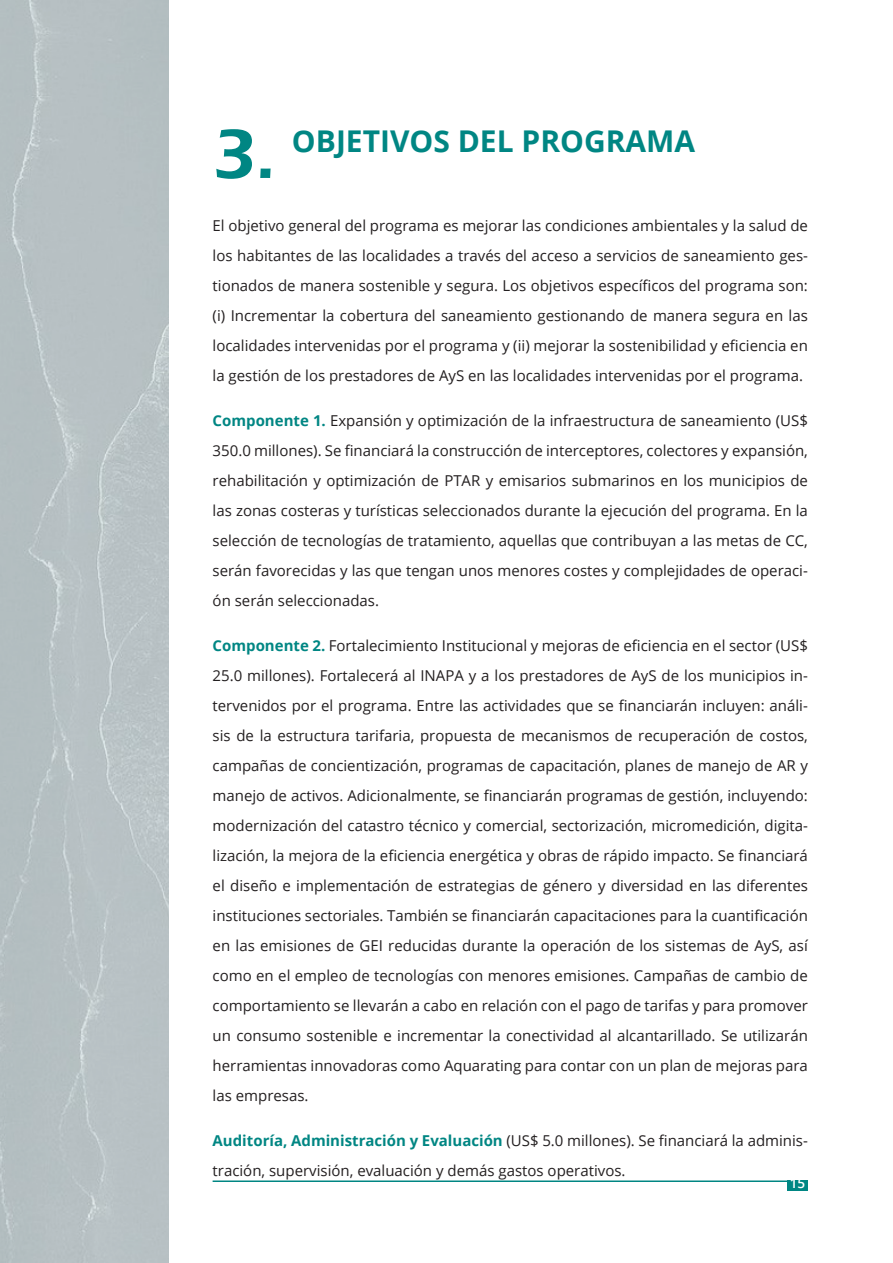
<style>
.page{position:relative;width:893px;height:1263px;background:#fff}
.page>*{position:absolute;margin:0;border:0;box-sizing:border-box;transform-origin:0 0}
.NUMERO_CAPITULO{font:600 72px "Eras ITC";color:#008683}
.TEXTO_CAPITULOS{font:700 30px "Open Sans";color:#008683}
.TEXTO_CORRIDO{font:15px/30px "Open Sans";color:#231f20;text-align:justify}
.t1{font:600 13.5px "Open Sans";color:#fff}
.s1{font-weight:700;color:#008683}
</style>
<div class="page">
<div style="left:787px;top:1180px;width:21px;height:11px;background:#008683"></div>
<hr style="left:213px;top:1180px;width:574px;height:2px;background:#008683">
<div style="left:0;top:0;width:169px;height:1263px;background:#b7c0c3"></div>
<p class="NUMERO_CAPITULO" style="left:213px;top:113px;width:64px">3.</p>
<p class="TEXTO_CAPITULOS" style="left:292px;top:120px;width:405px">OBJETIVOS DEL PROGRAMA</p>
<p class="TEXTO_CORRIDO" style="left:213px;top:210px;width:597px">El objetivo general del programa es mejorar las condiciones ambientales y la salud de los habitantes de las localidades a través del acceso a servicios de saneamiento ges&shy;tionados de manera sostenible y segura. Los objetivos específicos del programa son: (i) Incrementar la cobertura del saneamiento gestionando de manera segura en las localidades intervenidas por el programa y (ii) mejorar la sostenibilidad y eficiencia en la gestión de los prestadores de AyS en las localidades intervenidas por el programa.</p>
<p class="TEXTO_CORRIDO" style="left:213px;top:405px;width:597px"><span class="s1">Componente 1.</span> Expansión y optimización de la infraestructura de saneamiento (US$ 350.0 millones). Se financiará la construcción de interceptores, colectores y expansión, rehabilitación y optimización de PTAR y emisarios submarinos en los municipios de las zonas costeras y turísticas seleccionados durante la ejecución del programa. En la selección de tecnologías de tratamiento, aquellas que contribuyan a las metas de CC, serán favorecidas y las que tengan unos menores costes y complejidades de operaci&shy;ón serán seleccionadas.</p>
<p class="TEXTO_CORRIDO" style="left:213px;top:630px;width:597px"><span class="s1">Componente 2.</span> Fortalecimiento Institucional y mejoras de eficiencia en el sector (US$ 25.0 millones). Fortalecerá al INAPA y a los prestadores de AyS de los municipios in&shy;tervenidos por el programa. Entre las actividades que se financiarán incluyen: análi&shy;sis de la estructura tarifaria, propuesta de mecanismos de recuperación de costos, campañas de concientización, programas de capacitación, planes de manejo de AR y manejo de activos. Adicionalmente, se financiarán programas de gestión, incluyendo: modernización del catastro técnico y comercial, sectorización, micromedición, digita&shy;lización, la mejora de la eficiencia energética y obras de rápido impacto. Se financiará el diseño e implementación de estrategias de género y diversidad en las diferentes instituciones sectoriales. También se financiarán capacitaciones para la cuantificación en las emisiones de GEI reducidas durante la operación de los sistemas de AyS, así como en el empleo de tecnologías con menores emisiones. Campañas de cambio de comportamiento se llevarán a cabo en relación con el pago de tarifas y para promover un consumo sostenible e incrementar la conectividad al alcantarillado. Se utilizarán herramientas innovadoras como Aquarating para contar con un plan de mejoras para las empresas.</p>
<p class="TEXTO_CORRIDO" style="left:213px;top:1125px;width:597px"><span class="s1">Auditoría, Administración y Evaluación</span> (US$ 5.0 millones). Se financiará la adminis&shy;tración, supervisión, evaluación y demás gastos operativos.</p>
<p class="t1" style="left:790px;top:1174px;width:17px">15</p>
</div>
